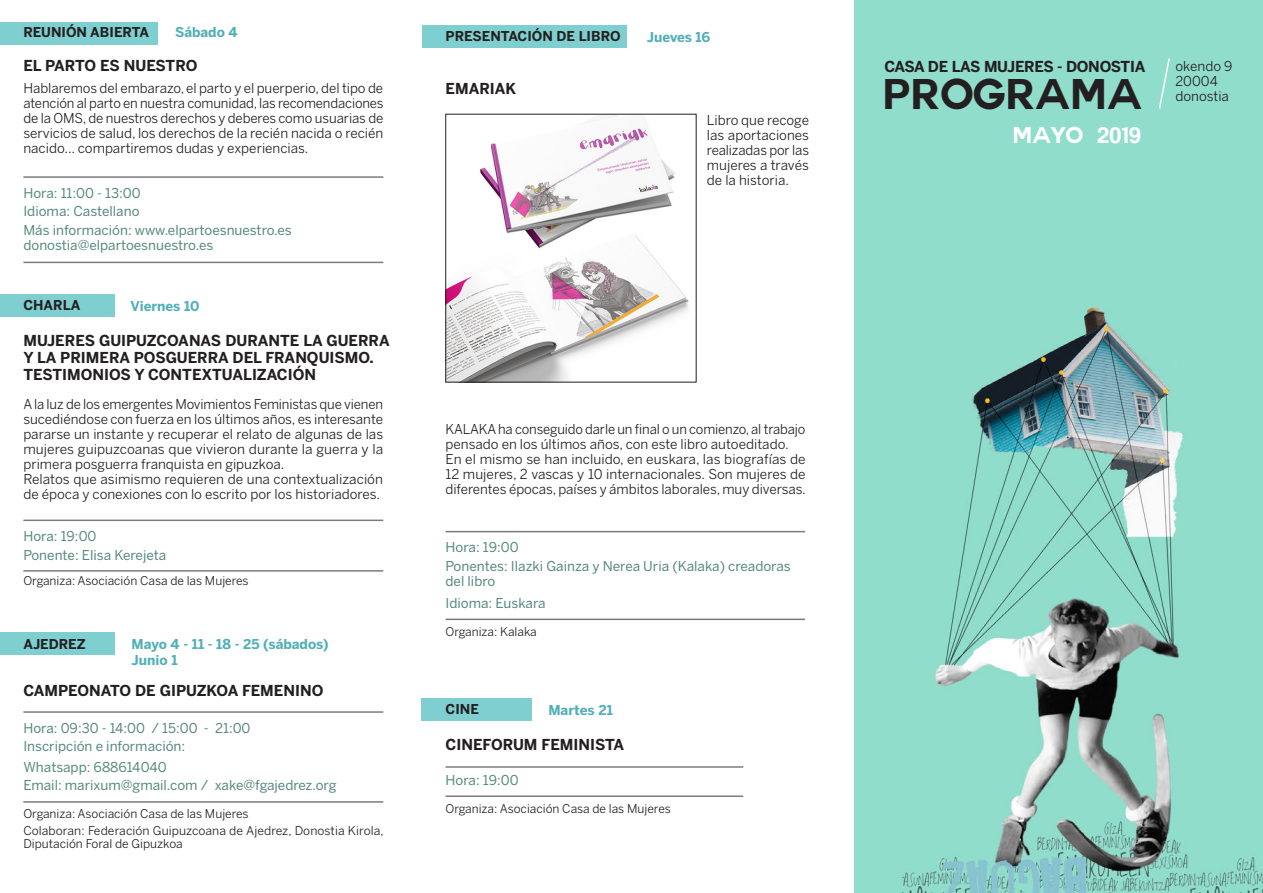
<style>
.page{position:relative;width:1263px;height:893px;background:#fff}
.page>*{position:absolute;margin:0;border:0;box-sizing:border-box;transform-origin:0 0}
.t1{font:700 42px "Couture";color:#231f20}
.t2{font:700 22.5px "Couture";color:#fff}
.t3{font:700 15px/16.5px "Benton Sans";color:#231f20}
.t4{font:700 15px "Benton Sans";letter-spacing:-.02em;color:#231f20}
.t5{font:13.5px/15px "Benton Sans";color:#231f20}
.t6{font:13.5px/18.3px "Benton Sans";color:#55897f}
.t7{font:700 13.5px/16.2px "Benton Sans";color:#50afb7}
.t8{font:700 13.5px "Benton Sans";color:#231f20}
.t9{font:12px/17.1px "Benton Sans";color:#231f20}
</style>
<div class="page">
<img style="left:855px;top:0;width:408px;height:893px">
<div style="left:0;top:294px;width:115px;height:23px;background:#7fcfd0"></div>
<hr style="left:23px;top:520px;width:360px;height:1px;background:#7a7c7f">
<hr style="left:23px;top:570px;width:360px;height:2px;background:#7a7c7f">
<svg style="left:1158px;top:57px;width:13px;height:53px"></svg>
<div style="left:423px;top:26px;width:204px;height:22px;background:#7fcfd0"></div>
<hr style="left:445px;top:531px;width:360px;height:1px;background:#7a7c7f">
<hr style="left:445px;top:619px;width:360px;height:1px;background:#7a7c7f">
<div style="left:0;top:22px;width:157px;height:22px;background:#7fcfd0"></div>
<hr style="left:23px;top:176px;width:360px;height:2px;background:#7a7c7f">
<hr style="left:23px;top:262px;width:360px;height:1px;background:#7a7c7f">
<div style="left:0;top:632px;width:115px;height:23px;background:#7fcfd0"></div>
<hr style="left:23px;top:711px;width:360px;height:2px;background:#7a7c7f">
<hr style="left:23px;top:801px;width:360px;height:2px;background:#7a7c7f">
<div style="left:421px;top:698px;width:110px;height:22px;background:#7fcfd0"></div>
<hr style="left:445px;top:766px;width:298px;height:2px;background:#7a7c7f">
<hr style="left:445px;top:795px;width:298px;height:2px;background:#7a7c7f">
<img style="left:447px;top:116px;width:242px;height:264px">
<p class="t8" style="left:23px;top:25px;width:127px">REUNIÓN ABIERTA</p>
<p class="t7" style="left:175px;top:24px;width:64px">Sábado 4</p>
<p class="t3" style="left:23px;top:57px;width:176px">EL PARTO ES NUESTRO</p>
<p class="t5" style="left:23px;top:80px;width:362px;text-align:justify">Hablaremos del embarazo, el parto y el puerperio, del tipo de atención al parto en nuestra comunidad, las recomendaciones de la OMS, de nuestros derechos y deberes como usuarias de servicios de salud, los derechos de la recién nacida o recién nacido... compartiremos dudas y experiencias.</p>
<p class="t6" style="left:23px;top:183px;width:119px">Hora: 11:00 - 13:00</p>
<p class="t6" style="left:23px;top:222px;width:270px;line-height:15px">Más información: www.elpartoesnuestro.es donostia@elpartoesnuestro.es</p>
<p class="t6" style="left:23px;top:202px;width:118px">Idioma: Castellano</p>
<p class="t8" style="left:23px;top:297px;width:58px">CHARLA</p>
<p class="t7" style="left:131px;top:298px;width:70px">Viernes 10</p>
<p class="t3" style="left:23px;top:333px;width:368px">MUJERES GUIPUZCOANAS DURANTE LA GUERRA<br>Y LA PRIMERA POSGUERRA DEL FRANQUISMO.<br>TESTIMONIOS Y CONTEXTUALIZACIÓN</p>
<p class="t5" style="left:23px;top:397px;width:361px">A la luz de los emergentes Movimientos Feministas que vienen sucediéndose con fuerza en los últimos años, es interesante pararse un instante y recuperar el relato de algunas de las mujeres guipuzcoanas que vivieron durante la guerra y la primera posguerra franquista en gipuzkoa.<br>Relatos que asimismo requieren de una contextualización de época y conexiones con lo escrito por los historiadores.</p>
<p class="t6" style="left:23px;top:527px;width:145px">Hora: 19:00<br>Ponente: Elisa Kerejeta</p>
<p class="t9" style="left:23px;top:572px;width:227px">Organiza: Asociación Casa de las Mujeres</p>
<p class="t8" style="left:23px;top:636px;width:64px">AJEDREZ</p>
<p class="t7" style="left:132px;top:636px;width:198px">Mayo 4 - 11 - 18 - 25 (sábados)<br>Junio 1</p>
<p class="t3" style="left:23px;top:682px;width:301px">CAMPEONATO DE GIPUZKOA FEMENINO</p>
<p class="t6" style="left:23px;top:719px;width:229px">Hora: 09:30 - 14:00 / 15:00 - 21:00<br>Inscripción e información:</p>
<p class="t6" style="left:23px;top:757px;width:315px">Whatsapp: 688614040<br>Email: marixum@gmail.com / xake@fgajedrez.org</p>
<p class="t9" style="left:23px;top:804px;width:362px">Organiza: Asociación Casa de las Mujeres<br>Colaboran: Federación Guipuzcoana de Ajedrez, Donostia Kirola,</p>
<p class="t9" style="left:23px;top:835px;width:161px">Diputación Foral de Gipuzkoa</p>
<p class="t8" style="left:445px;top:28px;width:177px">PRESENTACIÓN DE LIBRO</p>
<p class="t7" style="left:647px;top:29px;width:65px">Jueves 16</p>
<p class="t3" style="left:445px;top:80px;width:72px">EMARIAK</p>
<p class="t5" style="left:707px;top:113px;width:104px;text-align:justify">Libro que recoge las aportaciones realizadas por las mujeres a través de la historia.</p>
<p class="t5" style="left:445px;top:422px;width:362px">KALAKA ha conseguido darle un final o un comienzo, al trabajo pensado en los últimos años, con este libro autoeditado.<br>En el mismo se han incluido, en euskara, las biografías de 12 mujeres, 2 vascas y 10 internacionales. Son mujeres de diferentes épocas, países y ámbitos laborales, muy diversas.</p>
<p class="t6" style="left:445px;top:538px;width:75px">Hora: 19:00</p>
<p class="t6" style="left:445px;top:559px;width:347px;line-height:15px">Ponentes: Ilazki Gainza y Nerea Uria (Kalaka) creadoras del libro</p>
<p class="t6" style="left:445px;top:594px;width:102px">Idioma: Euskara</p>
<p class="t9" style="left:445px;top:623px;width:93px">Organiza: Kalaka</p>
<p class="t8" style="left:445px;top:701px;width:35px">CINE</p>
<p class="t7" style="left:548px;top:702px;width:66px">Martes 21</p>
<p class="t3" style="left:445px;top:736px;width:180px">CINEFORUM FEMINISTA</p>
<p class="t6" style="left:445px;top:771px;width:75px">Hora: 19:00</p>
<p class="t9" style="left:445px;top:799px;width:227px">Organiza: Asociación Casa de las Mujeres</p>
<p class="t4" style="left:884px;top:57px;width:262px">CASA DE LAS MUJERES - DONOSTIA</p>
<p class="t5" style="left:1175px;top:58px;width:58px">okendo 9<br>20004 donostia</p>
<h1 class="t1" style="left:882px;top:75px;width:261px">PROGRAMA</h1>
<h2 class="t2" style="left:1012px;top:125px;width:131px">MAYO 2019</h2>
</div>
